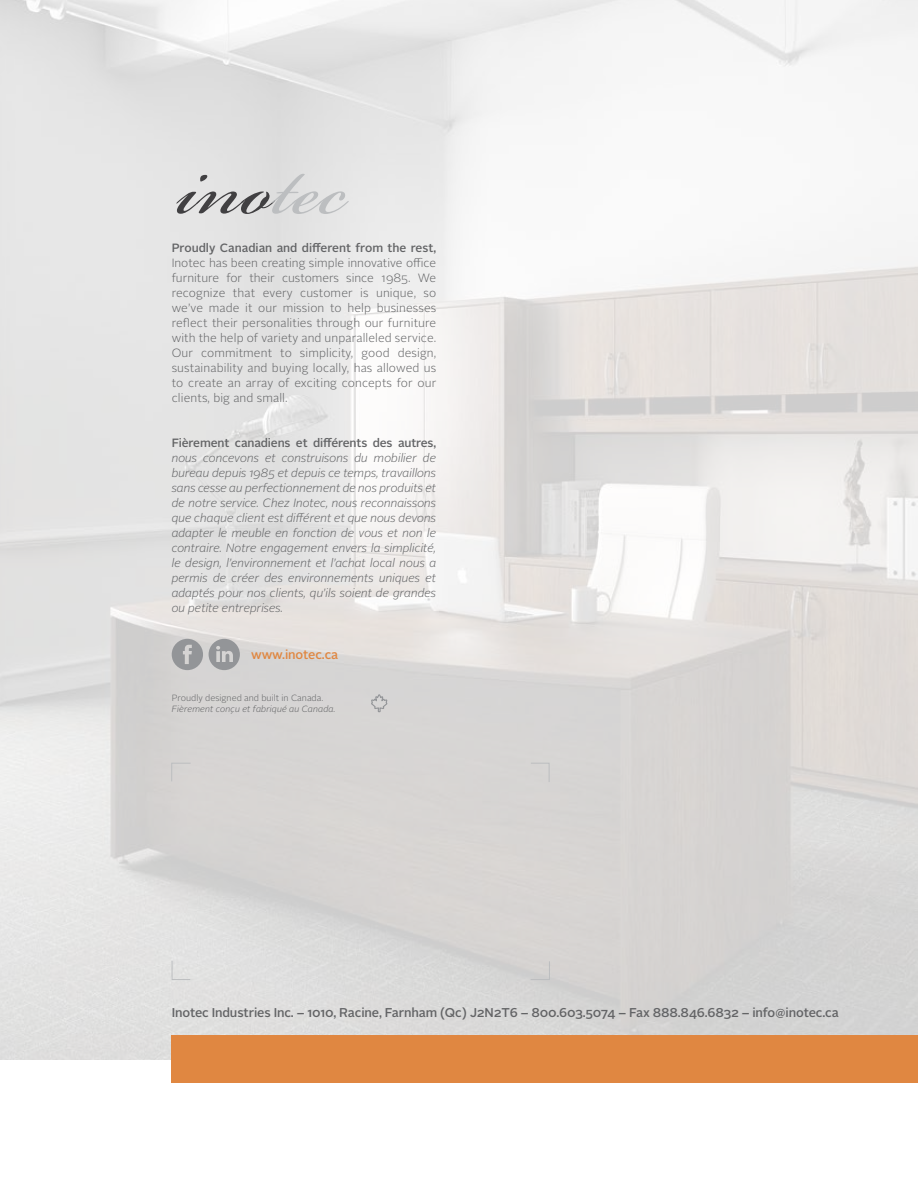
<style>
.page{position:relative;width:918px;height:1188px;background:#fff}
.page>*{position:absolute;margin:0;border:0;box-sizing:border-box;transform-origin:0 0}
.t1{font:500 12.75px "Alright Sans";letter-spacing:-.01em;color:#636466}
.t2{font:500 12.75px "Alright Sans";letter-spacing:-.01em;color:#e08741}
.t3{font:italic 300 12px/15px "Alright Sans";letter-spacing:-.01em;color:#636466;text-align:justify}
.t4{font:300 12px/15px "Alright Sans";letter-spacing:.01em;color:#636466;text-align:justify}
.t5{font:500 12px "Alright Sans";letter-spacing:-.01em;color:#636466}
.t6{font:italic 300 9px "Alright Sans";color:#636466}
.t7{font:300 9px "Alright Sans";color:#636466}
</style>
<div class="page">
<img style="left:0;top:0;width:918px;height:1059px">
<div style="left:172px;top:1036px;width:746px;height:47px;background:#e08741"></div>
<svg style="left:176px;top:174px;width:173px;height:40px;background:#cacacb"></svg>
<svg style="left:172px;top:639px;width:31px;height:31px"></svg>
<svg style="left:209px;top:639px;width:31px;height:31px"></svg>
<div style="left:357px;top:694px;width:31px;height:61px;background:#d7d5d4"></div>
<svg style="left:171px;top:762px;width:20px;height:20px"></svg>
<svg style="left:530px;top:961px;width:20px;height:19px"></svg>
<svg style="left:171px;top:960px;width:20px;height:20px"></svg>
<svg style="left:530px;top:762px;width:20px;height:21px"></svg>
<p class="t5" style="left:172px;top:239px;width:266px">Proudly Canadian and different from the rest,</p>
<p class="t4" style="left:172px;top:255px;width:266px">Inotec has been creating simple innovative office furniture for their customers since 1985. We recognize that every customer is unique, so we’ve made it our mission to help businesses reflect their personalities through our furniture with the help of variety and unparalleled service.<br>Our commitment to simplicity, good design, sustainability and buying locally, has allowed us to create an array of exciting concepts for our clients, big and small.</p>
<p class="t5" style="left:172px;top:434px;width:266px">Fièrement canadiens et différents des autres,</p>
<p class="t3" style="left:172px;top:451px;width:266px">nous concevons et construisons du mobilier de bureau depuis 1985 et depuis ce temps, travaillons sans cesse au perfectionnement de nos produits et de notre service. Chez Inotec, nous reconnaissons que chaque client est différent et que nous devons adapter le meuble en fonction de vous et non le contraire. Notre engagement envers la simplicité, le design, l’environnement et l’achat local nous a permis de créer des environnements uniques et adaptés pour nos clients, qu’ils soient de grandes ou petite entreprises.</p>
<p class="t2" style="left:251px;top:646px;width:89px">www.inotec.ca</p>
<p class="t7" style="left:172px;top:692px;width:153px">Proudly designed and built in Canada.</p>
<p class="t6" style="left:172px;top:703px;width:165px">Fièrement conçu et fabriqué au Canada.</p>
<p class="t1" style="left:172px;top:1004px;width:669px">Inotec Industries Inc. – 1010, Racine, Farnham (Qc) J2N2T6 – 800.603.5074 – Fax 888.846.6832 – info@inotec.ca</p>
</div>
